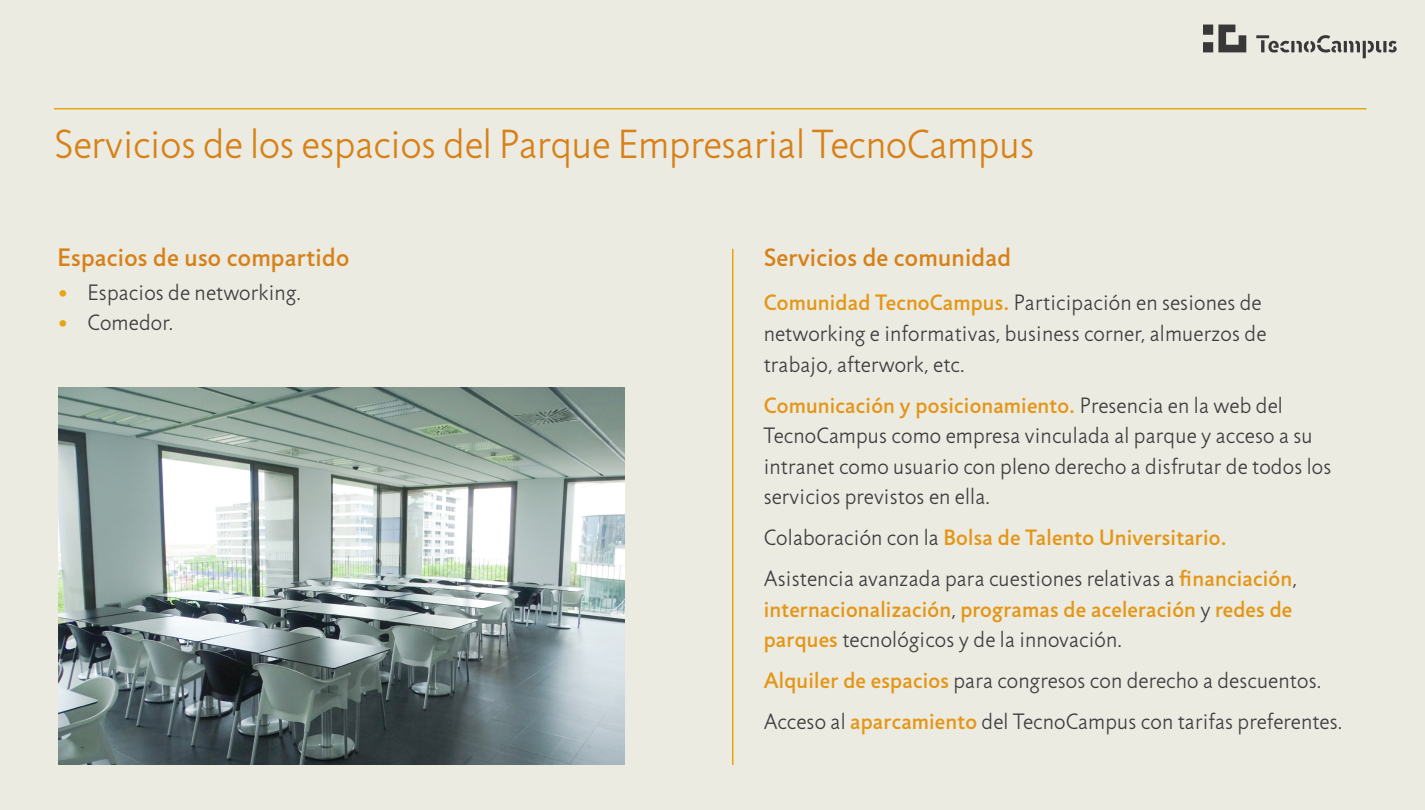
<style>
.page{position:relative;width:1425px;height:810px;background:#ecebe2}
.page>*{position:absolute;margin:0;border:0;box-sizing:border-box;transform-origin:0 0}
.t1{font:300 41.17px "Jigsaw";color:#d78118}
.t2{font:500 25.5px "Jigsaw";letter-spacing:.01em;color:#d78118}
.t3{font:300 22.5px/30.5px "Jigsaw";letter-spacing:.01em;color:#3e3e3f}
.t4{font:500 22.5px/30.5px "Jigsaw";letter-spacing:.01em;color:#e49617}
.s1{color:#e7a512}
.s2{font-weight:500;color:#e49617}
.s3{font-weight:300;color:#3e3e3f}
</style>
<div class="page">
<svg style="left:1256px;top:35px;width:141px;height:23px"></svg>
<svg style="left:1203px;top:25px;width:43px;height:27px"></svg>
<hr style="left:54px;top:108px;width:1312px;height:2px;background:#e7a512">
<hr style="left:732px;top:249px;width:2px;height:516px;background:#e7a512">
<img style="left:58px;top:387px;width:567px;height:378px">
<h1 class="t1" style="left:54px;top:121px;width:982px">Servicios de los espacios del Parque Empresarial TecnoCampus</h1>
<p class="t2" style="left:58px;top:243px;width:293px">Espacios de uso compartido</p>
<p class="t3" style="left:58px;top:277px;width:245px"><span class="s1">•</span> Espacios de networking.</p>
<p class="t3" style="left:58px;top:308px;width:117px"><span class="s1">•</span> Comedor.</p>
<p class="t2" style="left:764px;top:243px;width:249px">Servicios de comunidad</p>
<p class="t3" style="left:764px;top:288px;width:504px"><span class="s2">Comunidad TecnoCampus.</span> Participación en sesiones de networking e informativas, business corner, almuerzos de trabajo, afterwork, etc.</p>
<p class="t3" style="left:764px;top:390px;width:569px"><span class="s2">Comunicación y posicionamiento.</span> Presencia en la web del TecnoCampus como empresa vinculada al parque y acceso a su intranet como usuario con pleno derecho a disfrutar de todos los servicios previstos en ella.</p>
<p class="t3" style="left:764px;top:517px;width:535px;line-height:41px">Colaboración con la <span class="s2">Bolsa de Talento Universitario.<br></span>Asistencia avanzada para cuestiones relativas a <span class="s2">financiación</span>,</p>
<p class="t4" style="left:764px;top:594px;width:530px">internacionalización<span class="s3">,</span> programas de aceleración <span class="s3">y</span> redes de parques <span class="s3">tecnológicos y de la innovación.</span></p>
<p class="t3" style="left:764px;top:660px;width:580px;line-height:41px"><span class="s2">Alquiler de espacios</span> para congresos con derecho a descuentos.<br>Acceso al <span class="s2">aparcamiento</span> del TecnoCampus con tarifas preferentes.</p>
</div>
